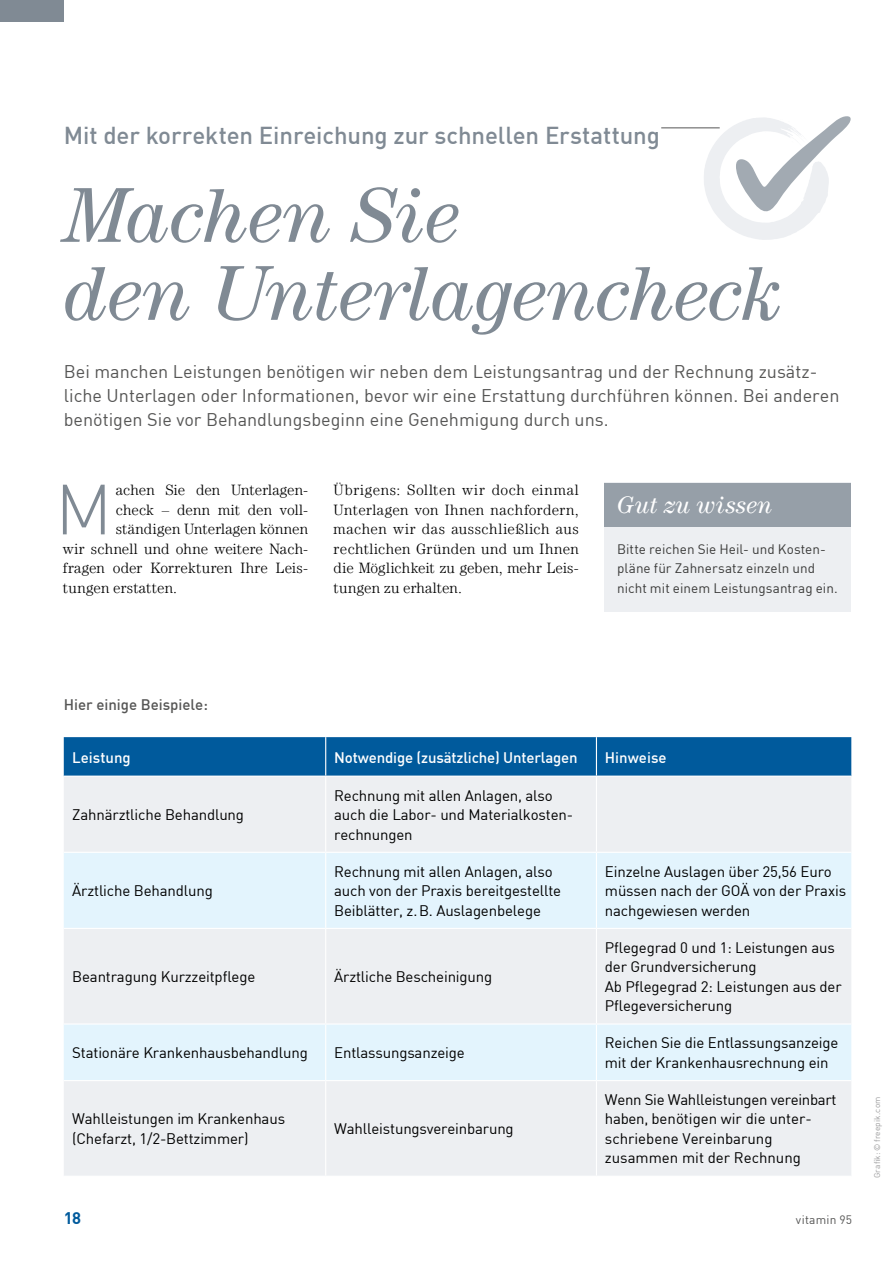
<style>
.page{position:relative;width:893px;height:1263px;background:#fff}
.page>*{position:absolute;margin:0;border:0;box-sizing:border-box;transform-origin:0 0}
.Inhalt_H2-_Überschrift_groß_52pt{font:italic 78px/78px "Century LT";color:#808a94}
.Inhalt_p-Fließtext_1_Absatz{font:300 69.75px "DIN";color:#808a94}
.Inhalt_p-_Dachzeile_16pt{font:500 24px "DIN";letter-spacing:-.005em;color:#808a94}
.Inhalt_H3-_Info-Ueberschrift_16pt{font:italic 24px "Century LT";color:#fff}
.Inhalt_p-Artikel-Anlauftext_12pt{font:18px/24px "DIN";color:#565655}
.t1{font:700 16.5px "DIN";color:#005a9c}
.t2{font:15px/19.5px "DIN";letter-spacing:-.01em;color:#000}
.Inhalt_p-Fließtext_10pt{font:300 15px/19.5px "Century LT";letter-spacing:.005em;color:#000;text-align:justify}
.Inhalt_p-Fließtext_1_Absatz-2{font:300 15px "Century LT";letter-spacing:.005em;color:#000}
.t3{font:500 15px "DIN";letter-spacing:-.01em;color:#fff}
.t4{font:500 15px "DIN";color:#565655}
.Inhalt_p-_Info-klein_Flattersatz_9pt{font:13.5px/19.5px "DIN";color:#3a3a39}
.t5{font:12px "DIN";letter-spacing:.02em;color:#565655}
.t6{font:8.25px "DIN";letter-spacing:.025em;color:#9c9c9d}
</style>
<div class="page">
<hr style="left:661px;top:128px;width:59px;height:1px;background:#565655">
<div style="left:604px;top:483px;width:247px;height:129px;background:#edeff2"></div>
<div style="left:604px;top:483px;width:247px;height:43px;background:#969fa8"></div>
<div style="left:64px;top:737px;width:787px;height:38px;background:#005a9c"></div>
<div style="left:64px;top:777px;width:787px;height:399px;background:#edeff2"></div>
<svg style="left:64px;top:853px;width:787px;height:227px;fill:#e3f4fd"></svg>
<hr style="left:325px;top:737px;width:1px;height:38px;background:#fff">
<hr style="left:596px;top:737px;width:1px;height:38px;background:#fff">
<hr style="left:325px;top:777px;width:1px;height:75px;background:#fff">
<hr style="left:596px;top:777px;width:1px;height:75px;background:#fff">
<hr style="left:325px;top:853px;width:1px;height:75px;background:#fff">
<hr style="left:596px;top:853px;width:1px;height:75px;background:#fff">
<hr style="left:325px;top:929px;width:1px;height:94px;background:#fff">
<hr style="left:596px;top:929px;width:1px;height:94px;background:#fff">
<hr style="left:325px;top:1024px;width:1px;height:56px;background:#fff">
<hr style="left:596px;top:1024px;width:1px;height:56px;background:#fff">
<hr style="left:325px;top:1081px;width:1px;height:95px;background:#fff">
<hr style="left:596px;top:1081px;width:1px;height:95px;background:#fff">
<hr style="left:64px;top:852px;width:262px;height:1px;background:#fff">
<hr style="left:326px;top:852px;width:270px;height:1px;background:#fff">
<hr style="left:596px;top:852px;width:255px;height:1px;background:#fff">
<hr style="left:64px;top:928px;width:262px;height:1px;background:#fff">
<hr style="left:326px;top:928px;width:270px;height:1px;background:#fff">
<hr style="left:596px;top:928px;width:255px;height:1px;background:#fff">
<hr style="left:64px;top:1023px;width:262px;height:1px;background:#fff">
<hr style="left:326px;top:1023px;width:270px;height:1px;background:#fff">
<hr style="left:596px;top:1023px;width:255px;height:1px;background:#fff">
<hr style="left:64px;top:1080px;width:262px;height:1px;background:#fff">
<hr style="left:326px;top:1080px;width:270px;height:1px;background:#fff">
<hr style="left:596px;top:1080px;width:255px;height:1px;background:#fff">
<svg style="left:704px;top:116px;width:147px;height:124px"></svg>
<div style="left:0;top:0;width:64px;height:21px;background:#808a94"></div>
<p class="Inhalt_p-_Dachzeile_16pt" style="left:64px;top:124px;width:598px">Mit der korrekten Einreichung zur schnellen Erstattung</p>
<h2 class="Inhalt_H2-_Überschrift_groß_52pt" style="left:64px;top:175px;width:719px">Machen Sie<br>den Unterlagencheck</h2>
<p class="Inhalt_p-Artikel-Anlauftext_12pt" style="left:64px;top:361px;width:777px">Bei manchen Leistungen benötigen wir neben dem Leistungsantrag und der Rechnung zusätz&shy;liche Unterlagen oder Informationen, bevor wir eine Erstattung durchführen können. Bei anderen benötigen Sie vor Behandlungsbeginn eine Genehmigung durch uns.</p>
<p class="Inhalt_p-Fließtext_1_Absatz" style="left:55px;top:478px;width:59px">M</p>
<p class="Inhalt_p-Fließtext_1_Absatz-2" style="left:116px;top:481px;width:194px">achen Sie den Unterlagen-</p>
<p class="Inhalt_p-Fließtext_1_Absatz-2" style="left:116px;top:501px;width:194px">check – denn mit den voll-</p>
<p class="Inhalt_p-Fließtext_1_Absatz-2" style="left:116px;top:520px;width:194px">ständigen Unterlagen können</p>
<p class="Inhalt_p-Fließtext_1_Absatz-2" style="left:63px;top:540px;width:247px">wir schnell und ohne weitere Nach-</p>
<p class="Inhalt_p-Fließtext_1_Absatz-2" style="left:63px;top:559px;width:247px">fragen oder Korrekturen Ihre Leis-</p>
<p class="Inhalt_p-Fließtext_1_Absatz-2" style="left:63px;top:579px;width:116px">tungen erstatten.</p>
<p class="Inhalt_p-Fließtext_10pt" style="left:334px;top:480px;width:247px">Übrigens: Sollten wir doch einmal Unterlagen von Ihnen nachfordern, machen wir das ausschließlich aus rechtlichen Gründen und um Ihnen die Möglichkeit zu geben, mehr Leis&shy;tungen zu erhalten.</p>
<h3 class="Inhalt_H3-_Info-Ueberschrift_16pt" style="left:617px;top:491px;width:157px">Gut zu wissen</h3>
<p class="Inhalt_p-_Info-klein_Flattersatz_9pt" style="left:617px;top:540px;width:222px">Bitte reichen Sie Heil- und Kosten&shy;pläne für Zahnersatz einzeln und nicht mit einem Leistungsantrag ein.</p>
<p class="t4" style="left:64px;top:697px;width:146px">Hier einige Beispiele:</p>
<p class="t3" style="left:72px;top:750px;width:60px">Leistung</p>
<p class="t3" style="left:334px;top:750px;width:245px">Notwendige (zusätzliche) Unterlagen</p>
<p class="t3" style="left:605px;top:750px;width:63px">Hinweise</p>
<p class="t2" style="left:72px;top:806px;width:173px">Zahnärztliche Behandlung</p>
<p class="t2" style="left:72px;top:882px;width:142px">Ärztliche Behandlung</p>
<p class="t2" style="left:334px;top:786px;width:240px">Rechnung mit allen Anlagen, also auch die Labor- und Materialkosten&shy;rechnungen</p>
<p class="t2" style="left:334px;top:862px;width:228px">Rechnung mit allen Anlagen, also auch von der Praxis bereitgestellte<br>Beiblätter, z.B. Auslagenbelege</p>
<p class="t2" style="left:605px;top:862px;width:243px">Einzelne Auslagen über 25,56 Euro müssen nach der GOÄ von der Praxis nachgewiesen werden</p>
<p class="t2" style="left:72px;top:968px;width:184px">Beantragung Kurzzeitpflege</p>
<p class="t2" style="left:334px;top:968px;width:160px">Ärztliche Bescheinigung</p>
<p class="t2" style="left:605px;top:939px;width:238px">Pflegegrad 0 und 1: Leistungen aus der Grundversicherung<br>Ab Pflegegrad 2: Leistungen aus der<br>Pflegeversicherung</p>
<p class="t2" style="left:72px;top:1044px;width:237px">Stationäre Krankenhausbehandlung</p>
<p class="t2" style="left:334px;top:1044px;width:132px">Entlassungsanzeige</p>
<p class="t2" style="left:605px;top:1034px;width:235px">Reichen Sie die Entlassungsanzeige mit der Krankenhausrechnung ein</p>
<p class="t2" style="left:72px;top:1110px;width:214px">Wahlleistungen im Krankenhaus (Chefarzt, 1/2-Bettzimmer)</p>
<p class="t2" style="left:334px;top:1120px;width:181px">Wahlleistungsvereinbarung</p>
<p class="t2" style="left:605px;top:1091px;width:233px">Wenn Sie Wahlleistungen vereinbart haben, benötigen wir die unter&shy;schriebene Vereinbarung zusammen mit der Rechnung</p>
<p class="t1" style="left:64px;top:1210px;width:19px">18</p>
<p class="t5" style="left:796px;top:1215px;width:58px">vitamin 95</p>
<p class="t6" style="left:874px;top:1178px;width:83px;rotate:-90deg">Grafik: ©freepik.com</p>
</div>
